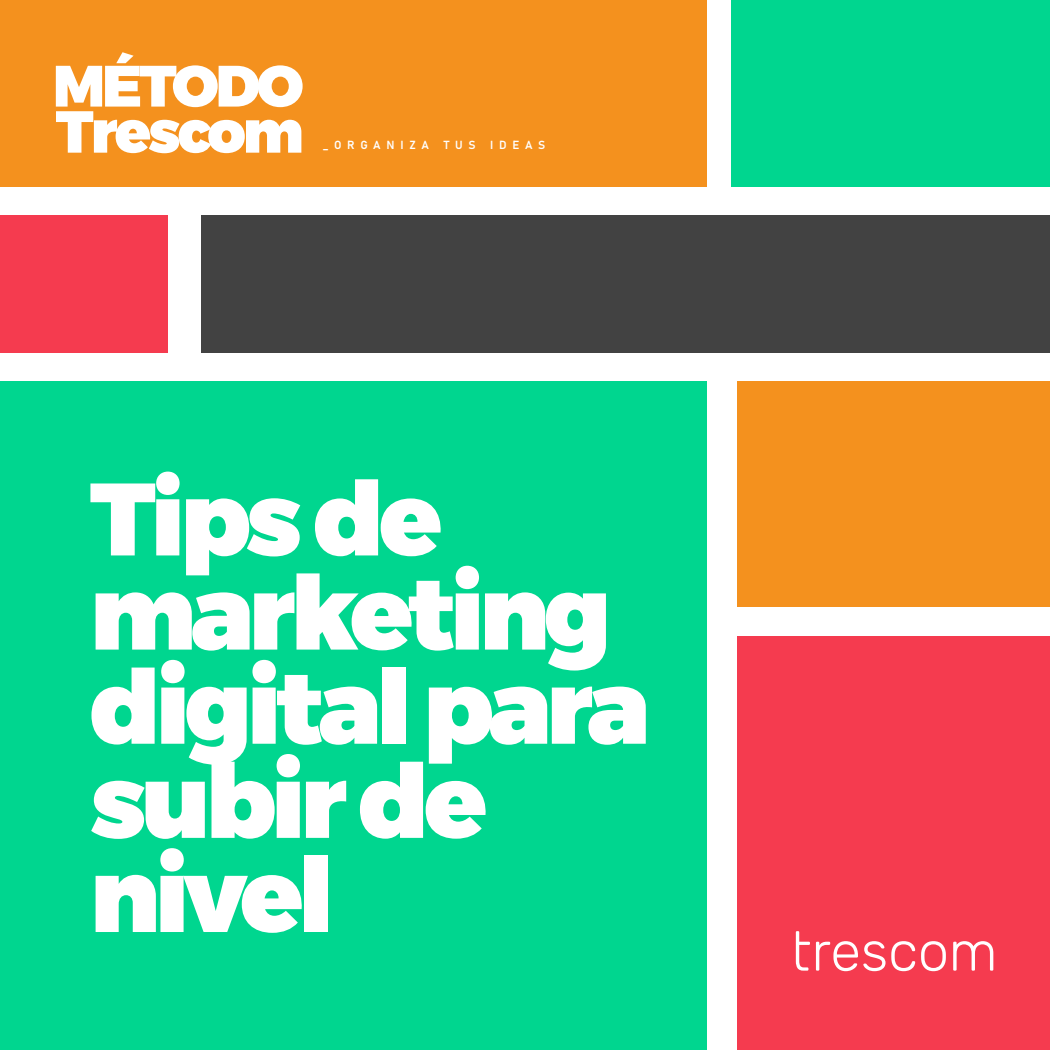
<style>
.page{position:relative;width:1050px;height:1050px;background:#fff}
.page>*{position:absolute;margin:0;border:0;box-sizing:border-box;transform-origin:0 0}
.t1{font:900 102.6px/94.2px "Montserrat";letter-spacing:-.05em;color:#fff}
.t2{font:900 59.1px "Montserrat";letter-spacing:-.05em;color:#fff}
.t3{font:900 58.2px "Montserrat";letter-spacing:-.05em;color:#fff}
.t4{font:11.55px "Bahnschrift";letter-spacing:.5em;color:#fff}
</style>
<div class="page">
<div style="left:0;top:381px;width:707px;height:669px;background:#00d68f"></div>
<div style="left:0;top:0;width:707px;height:187px;background:#f4911e"></div>
<div style="left:201px;top:215px;width:849px;height:138px;background:#424242"></div>
<div style="left:0;top:215px;width:168px;height:138px;background:#f53b4f"></div>
<div style="left:737px;top:636px;width:313px;height:414px;background:#f53b4f"></div>
<div style="left:731px;top:0;width:319px;height:187px;background:#00d68f"></div>
<div style="left:737px;top:381px;width:313px;height:225px;background:#f4911e"></div>
<svg style="left:796px;top:931px;width:14px;height:40px"></svg>
<svg style="left:816px;top:941px;width:99px;height:30px"></svg>
<svg style="left:921px;top:941px;width:25px;height:30px"></svg>
<svg style="left:953px;top:941px;width:40px;height:30px"></svg>
<p class="t3" style="left:53px;top:49px;width:252px">MÉTODO</p>
<p class="t2" style="left:56px;top:95px;width:250px">Trescom</p>
<p class="t4" style="left:323px;top:136px;width:107px">_ORGANIZA</p>
<p class="t4" style="left:444px;top:136px;width:33px">TUS</p>
<p class="t4" style="left:490px;top:136px;width:56px">IDEAS</p>
<p class="t1" style="left:90px;top:475px;width:561px">Tips de marketing digital para subir de nivel</p>
</div>
